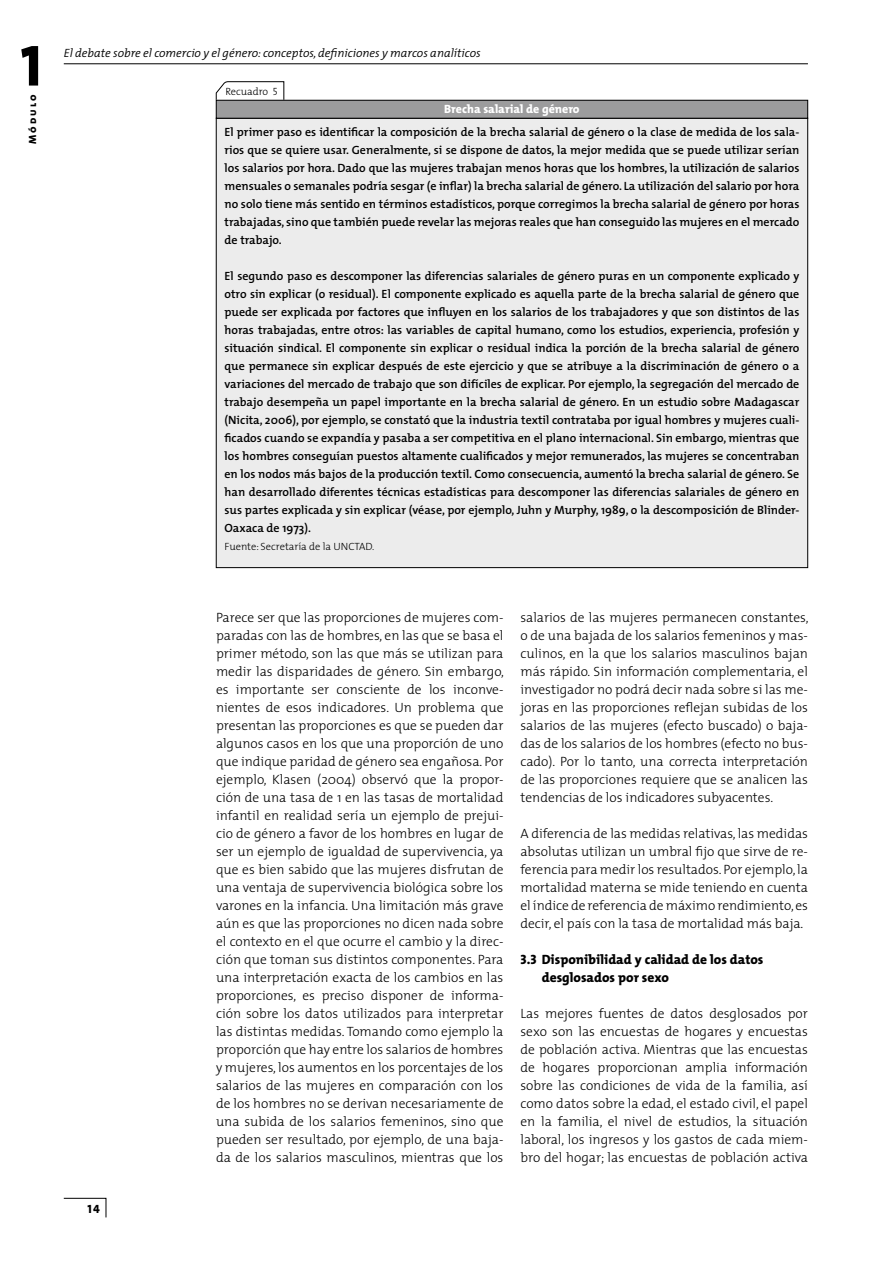
<style>
.page{position:relative;width:893px;height:1263px;background:#fff}
.page>*{position:absolute;margin:0;border:0;box-sizing:border-box;transform-origin:0 0}
.t1{font:58.5px "The Mix Extra Bold Caps";color:#000}
.t2{font:300 13.5px/18px "The Mix";color:#000;text-align:justify}
.t3{font:800 13.5px/18px "The Mix";color:#000}
.t4{font:600 12px/18px "The Mix";color:#000;text-align:justify}
.t5{font:italic 300 12px "The Mix";color:#000}
.t6{font:800 12px "The Mix";color:#fff}
.t7{font:12px "The Mix Extra Bold Caps";color:#000}
.t8{font:300 10.5px "The Mix";color:#000}
.t9{font:10.5px "The Mix Extra Bold Caps";letter-spacing:.2em;color:#000}
.s1{font-family:"The Mix Light Caps";font-weight:400}
.s2{font-family:"The Mix Extra Bold Caps";font-weight:400}
</style>
<div class="page">
<hr style="left:64px;top:63px;width:744px;height:1px;background:#000">
<svg style="left:63px;top:1197px;width:44px;height:21px"></svg>
<div style="left:216px;top:118px;width:592px;height:450px;background:#ececec"></div>
<div style="left:216px;top:100px;width:592px;height:18px;background:#9c9c9d"></div>
<div style="left:216px;top:100px;width:592px;height:18px;border:1px solid #000"></div>
<svg style="left:216px;top:81px;width:68px;height:19px"></svg>
<h1 class="t1" style="left:20px;top:17px;width:23px">1</h1>
<p class="t9" style="left:24px;top:144px;width:51px;rotate:-90deg">Módulo</p>
<p class="t5" style="left:64px;top:43px;width:418px">El debate sobre el comercio y el género: conceptos, definiciones y marcos analíticos</p>
<p class="t8" style="left:225px;top:82px;width:54px">Recuadro <span class="s1">5</span></p>
<p class="t6" style="left:444px;top:99px;width:137px">Brecha salarial de género</p>
<p class="t4" style="left:225px;top:122px;width:576px">El primer paso es identificar la composición de la brecha salarial de género o la clase de medida de los sala&shy;rios que se quiere usar. Generalmente, si se dispone de datos, la mejor medida que se puede utilizar serían los salarios por hora. Dado que las mujeres trabajan menos horas que los hombres, la utilización de salarios mensuales o semanales podría sesgar (e inflar) la brecha salarial de género. La utilización del salario por hora no solo tiene más sentido en términos estadísticos, porque corregimos la brecha salarial de género por horas trabajadas, sino que también puede revelar las mejoras reales que han conseguido las mujeres en el mercado de trabajo.</p>
<p class="t4" style="left:225px;top:266px;width:576px">El segundo paso es descomponer las diferencias salariales de género puras en un componente explicado y otro sin explicar (o residual). El componente explicado es aquella parte de la brecha salarial de género que puede ser explicada por factores que influyen en los salarios de los trabajadores y que son distintos de las horas trabajadas, entre otros: las variables de capital humano, como los estudios, experiencia, profesión y situación sindical. El componente sin explicar o residual indica la porción de la brecha salarial de género que permanece sin explicar después de este ejercicio y que se atribuye a la discriminación de género o a variaciones del mercado de trabajo que son difíciles de explicar. Por ejemplo, la segregación del mercado de trabajo desempeña un papel importante en la brecha salarial de género. En un estudio sobre Madagascar (Nicita, 2006), por ejemplo, se constató que la industria textil contrataba por igual hombres y mujeres cuali&shy;ficados cuando se expandía y pasaba a ser competitiva en el plano internacional. Sin embargo, mientras que los hombres conseguían puestos altamente cualificados y mejor remunerados, las mujeres se concentraban en los nodos más bajos de la producción textil. Como consecuencia, aumentó la brecha salarial de género. Se han desarrollado diferentes técnicas estadísticas para descomponer las diferencias salariales de género en sus partes explicada y sin explicar (véase, por ejemplo, Juhn y Murphy, 1989, o la descomposición de Blinder-Oaxaca de 1973).</p>
<p class="t8" style="left:225px;top:538px;width:151px">Fuente: Secretaría de la UNCTAD.</p>
<p class="t7" style="left:88px;top:1198px;width:14px">14</p>
<p class="t2" style="left:216px;top:608px;width:290px">Parece ser que las proporciones de mujeres com&shy;paradas con las de hombres, en las que se basa el primer método, son las que más se utilizan para medir las disparidades de género. Sin embargo, es importante ser consciente de los inconve&shy;nientes de esos indicadores. Un problema que presentan las proporciones es que se pueden dar algunos casos en los que una proporción de uno que indique paridad de género sea engañosa. Por ejemplo, Klasen (2004) observó que la propor&shy;ción de una tasa de 1 en las tasas de mortalidad infantil en realidad sería un ejemplo de prejui&shy;cio de género a favor de los hombres en lugar de ser un ejemplo de igualdad de supervivencia, ya que es bien sabido que las mujeres disfrutan de una ventaja de supervivencia biológica sobre los varones en la infancia. Una limitación más grave aún es que las proporciones no dicen nada sobre el contexto en el que ocurre el cambio y la direc&shy;ción que toman sus distintos componentes. Para una interpretación exacta de los cambios en las proporciones, es preciso disponer de informa&shy;ción sobre los datos utilizados para interpretar las distintas medidas. Tomando como ejemplo la proporción que hay entre los salarios de hombres y mujeres, los aumentos en los porcentajes de los salarios de las mujeres en comparación con los de los hombres no se derivan necesariamente de una subida de los salarios femeninos, sino que pueden ser resultado, por ejemplo, de una baja&shy;da de los salarios masculinos, mientras que los</p>
<p class="t2" style="left:520px;top:608px;width:290px">salarios de las mujeres permanecen constantes, o de una bajada de los salarios femeninos y mas&shy;culinos, en la que los salarios masculinos bajan más rápido. Sin información complementaria, el investigador no podrá decir nada sobre si las me&shy;joras en las proporciones reflejan subidas de los salarios de las mujeres (efecto buscado) o baja&shy;das de los salarios de los hombres (efecto no bus&shy;cado). Por lo tanto, una correcta interpretación de las proporciones requiere que se analicen las tendencias de los indicadores subyacentes.</p>
<p class="t2" style="left:520px;top:824px;width:289px">A diferencia de las medidas relativas, las medidas absolutas utilizan un umbral fijo que sirve de re&shy;ferencia para medir los resultados. Por ejemplo, la mortalidad materna se mide teniendo en cuenta el índice de referencia de máximo rendimiento, es decir, el país con la tasa de mortalidad más baja.</p>
<p class="t3" style="left:542px;top:950px;width:223px;text-indent:-21px"><span class="s2">3.3</span> Disponibilidad y calidad de los datos desglosados por sexo</p>
<p class="t2" style="left:520px;top:1004px;width:289px">Las mejores fuentes de datos desglosados por sexo son las encuestas de hogares y encuestas de población activa. Mientras que las encuestas de hogares proporcionan amplia información sobre las condiciones de vida de la familia, así como datos sobre la edad, el estado civil, el papel en la familia, el nivel de estudios, la situación laboral, los ingresos y los gastos de cada miem&shy;bro del hogar; las encuestas de población activa</p>
</div>
